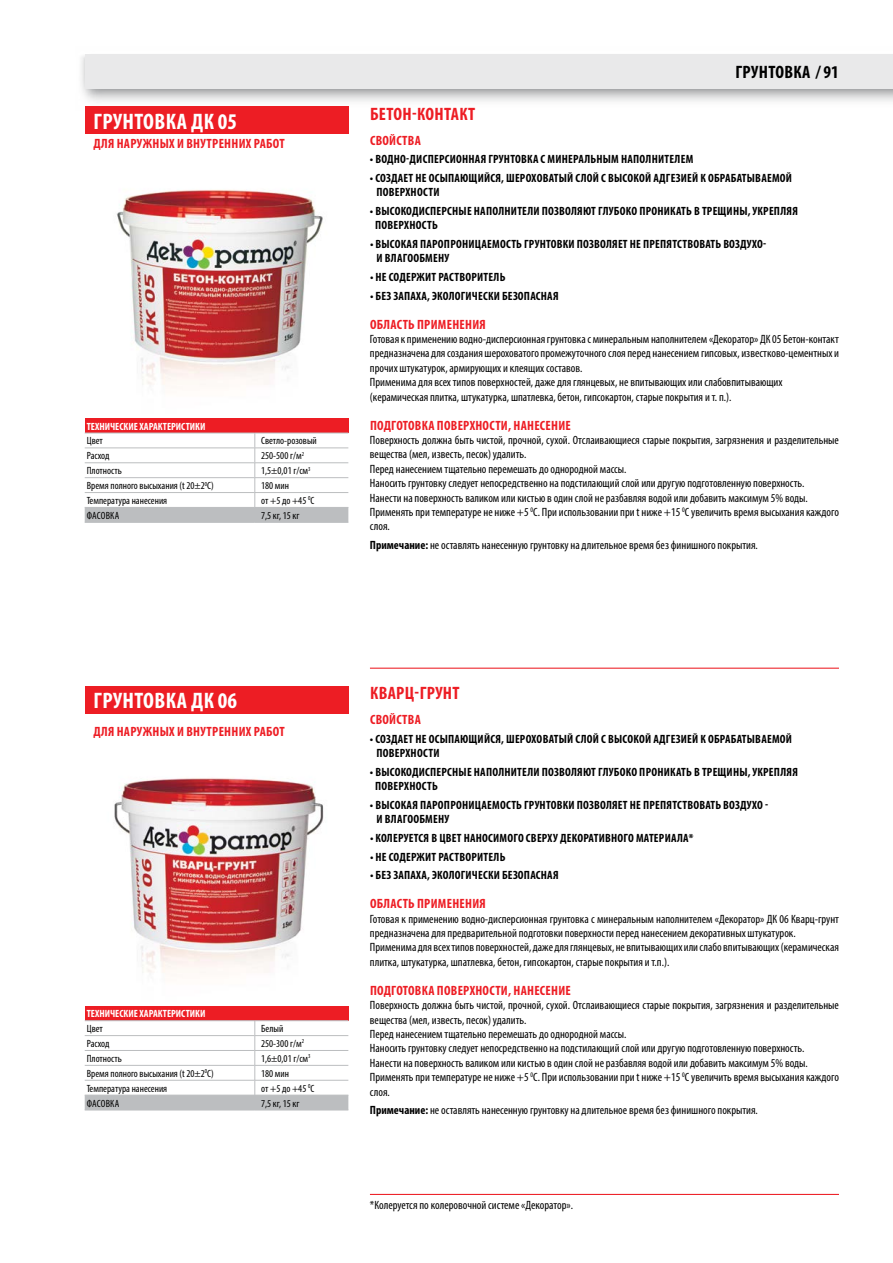
<style>
.page{position:relative;width:893px;height:1263px;background:#fff}
.page>*{position:absolute;margin:0;border:0;box-sizing:border-box;transform-origin:0 0}
.t1{font:700 condensed 22.5px "Myriad Pro";letter-spacing:.02em;color:#fff}
.t2{font:700 condensed 18px "Myriad Pro";color:#ed1d24}
.t3{font:700 condensed 18px "Myriad Pro";letter-spacing:.02em;color:#000}
.t4{font:700 condensed 13.5px "Myriad Pro";letter-spacing:.02em;color:#ed1d24}
.t5{font:condensed 12px/14.4px "Myriad Pro";color:#000}
.t6{font:700 condensed 12px/14.4px "Myriad Pro";letter-spacing:.02em;color:#000}
.t7{font:condensed 10.5px "Myriad Pro";color:#000}
.t8{font:700 condensed 10.5px "Myriad Pro";color:#fff}
.s1{font-weight:700}
</style>
<div class="page">
<img style="left:81px;top:56px;width:812px;height:55px">
<div style="left:85px;top:54px;width:808px;height:34px;background:#e9e9ea"></div>
<img style="left:116px;top:190px;width:207px;height:195px">
<img style="left:114px;top:778px;width:210px;height:195px">
<div style="left:85px;top:418px;width:263px;height:15px;background:#ed1d24"></div>
<svg style="left:85px;top:433px;width:263px;height:89px"></svg>
<hr style="left:85px;top:522px;width:170px;height:1px;background:#bcbec0">
<hr style="left:255px;top:522px;width:93px;height:1px;background:#bcbec0">
<div style="left:85px;top:1006px;width:263px;height:15px;background:#ed1d24"></div>
<hr style="left:85px;top:1020px;width:170px;height:1px;background:#bcbec0">
<hr style="left:255px;top:1020px;width:93px;height:1px;background:#bcbec0">
<svg style="left:85px;top:1021px;width:263px;height:89px"></svg>
<hr style="left:85px;top:1110px;width:170px;height:1px;background:#bcbec0">
<hr style="left:255px;top:1110px;width:93px;height:1px;background:#bcbec0">
<div style="left:85px;top:686px;width:263px;height:27px;background:#ed1d24"></div>
<div style="left:85px;top:106px;width:263px;height:28px;background:#ed1d24"></div>
<hr style="left:370px;top:668px;width:469px;height:1px;background:#ed1d24">
<hr style="left:370px;top:1194px;width:469px;height:1px;background:#ed1d24">
<h1 class="t1" style="left:93px;top:107px;width:145px">Грунтовка дк 05</h1>
<p class="t4" style="left:93px;top:135px;width:193px">для наружных и внутренних работ</p>
<p class="t8" style="left:87px;top:419px;width:6px">ТЕХНИЧЕСКИЕ</p>
<p class="t8" style="left:140px;top:419px;width:6px">ХАРАКТЕРИСТИКИ</p>
<p class="t7" style="left:87px;top:435px;width:18px">Цвет</p>
<p class="t7" style="left:261px;top:435px;width:57px">Светло-розовый</p>
<p class="t7" style="left:87px;top:449px;width:24px">Расход</p>
<p class="t7" style="left:261px;top:449px;width:44px">250-500 г/м<sup>2</sup></p>
<p class="t7" style="left:87px;top:464px;width:37px">Плотность</p>
<p class="t7" style="left:261px;top:464px;width:51px">1,5±0,01 г/см<sup>3</sup></p>
<p class="t7" style="left:87px;top:479px;width:129px">Время полного высыхания (t 20±2<sup>0</sup>С)</p>
<p class="t7" style="left:261px;top:479px;width:29px">180 мин</p>
<p class="t7" style="left:87px;top:494px;width:82px">Температура нанесения</p>
<p class="t7" style="left:261px;top:494px;width:55px">от +5 до +45 <sup>0</sup>С</p>
<p class="t7" style="left:87px;top:509px;width:16px">Фасовк</p>
<p class="t7" style="left:115px;top:509px;width:6px">а</p>
<p class="t7" style="left:261px;top:509px;width:40px">7,5 кг, 15 кг</p>
<h2 class="t3" style="left:735px;top:61px;width:105px">ГРУНТОВКА / 91</h2>
<h2 class="t2" style="left:370px;top:103px;width:74px">БЕТОН-КОНТАКТ</h2>
<p class="t4" style="left:370px;top:132px;width:52px">СВОЙСТВА</p>
<p class="t6" style="left:370px;top:152px;width:325px">• водно-дисперсионная грунтовка с минеральным наполнителем</p>
<p class="t6" style="left:376px;top:170px;width:410px;text-indent:-7px">• Создает не осыпающийся, шероховатый слой с высокой адгезией к обрабатываемой поверхности</p>
<p class="t6" style="left:375px;top:203px;width:424px;text-indent:-5px">• Высокодисперсные наполнители позволяют глубоко проникать в трещины, укрепляя поверхность</p>
<p class="t6" style="left:376px;top:236px;width:391px;text-indent:-7px">• Высокая паропроницаемость грунтовки позволяет не препятствовать воздухо&shy;и влагообмену</p>
<p class="t6" style="left:370px;top:269px;width:137px">• Не содержит растворитель</p>
<p class="t6" style="left:370px;top:288px;width:190px">• Без запаха, экологически безопасная</p>
<p class="t4" style="left:370px;top:316px;width:14px">ОБЛАСТЬ</p>
<p class="t4" style="left:417px;top:316px;width:8px">ПРИМЕНЕНИЯ</p>
<p class="t5" style="left:370px;top:332px;width:471px">Готовая к применению водно-дисперсионная грунтовка с минеральным наполнителем «Декоратор» ДК 05 Бетон-контакт предназначена для создания шероховатого промежуточного слоя перед нанесением гипсовых, известково-цементных и прочих штукатурок, армирующих и клеящих составов.<br>Применима для всех типов поверхностей, даже для глянцевых, не впитывающих или слабовпитывающих (керамическая плитка, штукатурка, шпатлевка, бетон, гипсокартон, старые покрытия и т. п.).</p>
<p class="t4" style="left:370px;top:417px;width:151px">Подготовка поверхности, НАНЕСЕНИЕ</p>
<p class="t5" style="left:370px;top:433px;width:471px">Поверхность должна быть чистой, прочной, сухой. Отслаивающиеся старые покрытия, загрязнения и разделительные вещества (мел, известь, песок) удалить.<br>Перед нанесением тщательно перемешать до однородной массы.<br>Наносить грунтовку следует непосредственно на подстилающий слой или другую подготовленную поверхность.<br>Нанести на поверхность валиком или кистью в один слой не разбавляя водой или добавить максимум 5% воды.<br>Применять при температуре не ниже +5 <sup>0</sup>С. При использовании при t ниже +15 <sup>0</sup>С увеличить время высыхания каждого слоя.</p>
<p class="t5" style="left:370px;top:538px;width:389px"><span class="s1">Примечание:</span> не оставлять нанесенную грунтовку на длительное время без финишного покрытия.</p>
<h1 class="t1" style="left:93px;top:687px;width:145px">Грунтовка дк 06</h1>
<p class="t4" style="left:93px;top:723px;width:193px">для наружных и внутренних работ</p>
<p class="t8" style="left:87px;top:1007px;width:6px">ТЕХНИЧЕСКИЕ</p>
<p class="t8" style="left:140px;top:1007px;width:6px">ХАРАКТЕРИСТИКИ</p>
<p class="t7" style="left:87px;top:1022px;width:18px">Цвет</p>
<p class="t7" style="left:261px;top:1022px;width:24px">Белый</p>
<p class="t7" style="left:87px;top:1037px;width:24px">Расход</p>
<p class="t7" style="left:261px;top:1037px;width:44px">250-300 г/м<sup>2</sup></p>
<p class="t7" style="left:87px;top:1052px;width:37px">Плотность</p>
<p class="t7" style="left:261px;top:1052px;width:51px">1,6±0,01 г/см<sup>3</sup></p>
<p class="t7" style="left:87px;top:1067px;width:129px">Время полного высыхания (t 20±2<sup>0</sup>С)</p>
<p class="t7" style="left:261px;top:1067px;width:29px">180 мин</p>
<p class="t7" style="left:87px;top:1082px;width:82px">Температура нанесения</p>
<p class="t7" style="left:261px;top:1082px;width:55px">от +5 до +45 <sup>0</sup>С</p>
<p class="t7" style="left:87px;top:1097px;width:16px">Фасовк</p>
<p class="t7" style="left:115px;top:1097px;width:6px">а</p>
<p class="t7" style="left:261px;top:1097px;width:40px">7,5 кг, 15 кг</p>
<h2 class="t2" style="left:370px;top:682px;width:10px">КВАРЦ</h2>
<h2 class="t2" style="left:415px;top:682px;width:14px">-ГРУНТ</h2>
<p class="t4" style="left:370px;top:711px;width:52px">СВОЙСТВА</p>
<p class="t6" style="left:376px;top:731px;width:410px;text-indent:-7px">• Создает не осыпающийся, шероховатый слой с высокой адгезией к обрабатываемой поверхности</p>
<p class="t6" style="left:375px;top:764px;width:424px;text-indent:-5px">• Высокодисперсные наполнители позволяют глубоко проникать в трещины, укрепляя поверхность</p>
<p class="t6" style="left:376px;top:797px;width:393px;text-indent:-7px">• Высокая паропроницаемость грунтовки позволяет не препятствовать воздухо - и влагообмену</p>
<p class="t6" style="left:370px;top:830px;width:325px">• Колеруется в цвет наносимого сверху декоративного материала*</p>
<p class="t6" style="left:370px;top:849px;width:137px">• Не содержит растворитель</p>
<p class="t6" style="left:370px;top:868px;width:190px">• Без запаха, экологически безопасная</p>
<p class="t4" style="left:370px;top:895px;width:14px">ОБЛАСТЬ</p>
<p class="t4" style="left:417px;top:895px;width:8px">ПРИМЕНЕНИЯ</p>
<p class="t5" style="left:370px;top:911px;width:471px">Готовая к применению водно-дисперсионная грунтовка с минеральным наполнителем «Декоратор» ДК 06 Кварц-грунт предназначена для предварительной подготовки поверхности перед нанесением декоративных штукатурок.<br>Применима для всех типов поверхностей, даже для глянцевых, не впитывающих или слабо впитывающих (керамическая плитка, штукатурка, шпатлевка, бетон, гипсокартон, старые покрытия и т.п.).</p>
<p class="t4" style="left:370px;top:982px;width:151px">Подготовка поверхности, НАНЕСЕНИЕ</p>
<p class="t5" style="left:370px;top:998px;width:471px">Поверхность должна быть чистой, прочной, сухой. Отслаивающиеся старые покрытия, загрязнения и разделительные вещества (мел, известь, песок) удалить.<br>Перед нанесением тщательно перемешать до однородной массы.<br>Наносить грунтовку следует непосредственно на подстилающий слой или другую подготовленную поверхность.<br>Нанести на поверхность валиком или кистью в один слой не разбавляя водой или добавить максимум 5% воды.<br>Применять при температуре не ниже +5 <sup>0</sup>С. При использовании при t ниже +15 <sup>0</sup>С увеличить время высыхания каждого слоя.</p>
<p class="t5" style="left:370px;top:1103px;width:389px"><span class="s1">Примечание:</span> не оставлять нанесенную грунтовку на длительное время без финишного покрытия.</p>
<p class="t5" style="left:370px;top:1198px;width:205px">*Колеруется по колеровочной системе «Декоратор».</p>
</div>
